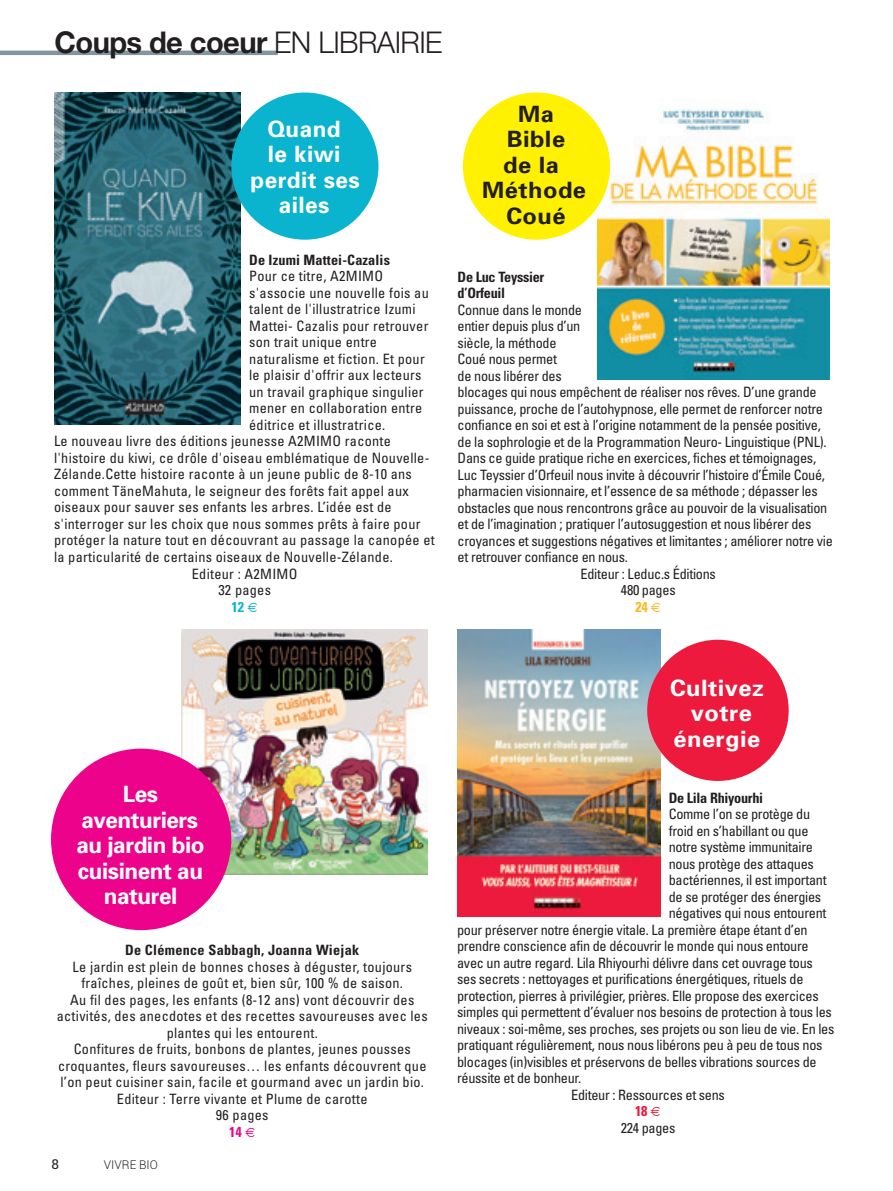
<style>
.page{position:relative;width:893px;height:1191px;background:#fff}
.page>*{position:absolute;margin:0;border:0;box-sizing:border-box;transform-origin:0 0}
.t1{font:700 30px "Helvetica Neue";letter-spacing:-.02em;color:#231f20}
.t2{font:700 22.5px/25.5px "Univers";letter-spacing:-.02em;color:#fff;text-align:center}
.t3{font:700 22.5px/25.5px "Univers";letter-spacing:.02em;color:#fff;text-align:center}
.t4{font:700 22.5px/25.5px "Univers";letter-spacing:.02em;color:#231f20;text-align:center;scale:1.05 1}
.t5{font:700 22.5px/25.5px "Univers";letter-spacing:.02em;color:#fff;text-align:center;scale:1.05 1}
.t6{font:condensed 14.25px "Univers";letter-spacing:-.02em;color:#231f20}
.t7{font:condensed 14.25px/16.5px "Univers";letter-spacing:.02em;color:#231f20;text-align:center}
.t8{font:700 condensed 14.25px "Univers";letter-spacing:.01em;color:#231f20}
.t9{font:700 condensed 14.25px/16.5px "Univers";letter-spacing:-.02em;color:#231f20}
.t10{font:700 condensed 14.25px "Univers";color:#0bb4ce}
.t11{font:700 condensed 14.25px "Univers";color:#f9b816}
.t12{font:700 condensed 14.25px "Univers";color:#ed028c}
.t13{font:700 condensed 14.25px "Univers";color:#ed1a3d}
.t14{font:13.5px "Roboto";color:#231f20}
.t15{font:300 12px "Roboto";color:#231f20}
.s1{font-weight:300}
</style>
<div class="page">
<hr style="left:0;top:51px;width:278px;height:4px;background:#83969f">
<img style="left:55px;top:92px;width:186px;height:332px">
<img style="left:181px;top:629px;width:247px;height:246px">
<img style="left:598px;top:109px;width:231px;height:271px">
<img style="left:458px;top:629px;width:202px;height:287px">
<div style="left:231px;top:92px;width:147px;height:148px;background:#0bb4ce;border-radius:50%"></div>
<div style="left:647px;top:639px;width:142px;height:142px;background:#ed1a3d;border-radius:50%"></div>
<div style="left:51px;top:748px;width:180px;height:182px;background:#ed028c;border-radius:50%"></div>
<div style="left:463px;top:92px;width:147px;height:148px;background:#fff101;border-radius:50%"></div>
<h1 class="t1" style="left:55px;top:24px;width:390px">Coups de coeur <span class="s1">EN LIBRAIRIE</span></h1>
<h2 class="t3" style="left:251px;top:116px;width:111px">Quand<br>le kiwi perdit ses ailes</h2>
<p class="t8" style="left:249px;top:251px;width:142px">De Izumi Mattei-Cazalis</p>
<p class="t7" style="left:249px;top:268px;width:135px">Pour ce titre, A2MIMO</p>
<p class="t7" style="left:249px;top:284px;width:181px">s'associe une nouvelle fois au</p>
<p class="t7" style="left:249px;top:301px;width:168px">talent de l'illustratrice Izumi</p>
<p class="t7" style="left:249px;top:317px;width:181px">Mattei- Cazalis pour retrouver</p>
<p class="t7" style="left:249px;top:334px;width:129px">son trait unique entre</p>
<p class="t7" style="left:249px;top:350px;width:177px">naturalisme et fiction. Et pour</p>
<p class="t7" style="left:249px;top:367px;width:174px">le plaisir d'offrir aux lecteurs</p>
<p class="t7" style="left:249px;top:383px;width:176px">un travail graphique singulier</p>
<p class="t7" style="left:249px;top:400px;width:175px">mener en collaboration entre</p>
<p class="t7" style="left:249px;top:416px;width:138px">éditrice et illustratrice.</p>
<p class="t7" style="left:54px;top:433px;width:338px">Le nouveau livre des éditions jeunesse A2MIMO raconte</p>
<p class="t7" style="left:54px;top:449px;width:377px">l'histoire du kiwi, ce drôle d'oiseau emblématique de Nouvelle-</p>
<p class="t7" style="left:54px;top:466px;width:359px">Zélande.Cette histoire raconte à un jeune public de 8-10 ans</p>
<p class="t7" style="left:54px;top:482px;width:356px">comment TäneMahuta, le seigneur des forêts fait appel aux</p>
<p class="t7" style="left:54px;top:499px;width:339px">oiseaux pour sauver ses enfants les arbres. L’idée est de</p>
<p class="t7" style="left:54px;top:515px;width:368px">s'interroger sur les choix que nous sommes prêts à faire pour</p>
<p class="t7" style="left:54px;top:532px;width:382px">protéger la nature tout en découvrant au passage la canopée et</p>
<p class="t7" style="left:54px;top:548px;width:340px">la particularité de certains oiseaux de Nouvelle-Zélande.</p>
<p class="t7" style="left:192px;top:565px;width:107px">Editeur : A2MIMO</p>
<p class="t6" style="left:218px;top:581px;width:54px">32 pages</p>
<p class="t10" style="left:231px;top:597px;width:14px">12</p>
<h2 class="t4" style="left:482px;top:101px;width:100px">Ma<br>Bible<br>de la<br>Méthode<br>Coué</h2>
<p class="t9" style="left:458px;top:268px;width:88px">De Luc Teyssier d’Orfeuil</p>
<p class="t6" style="left:458px;top:301px;width:126px">Connue dans le monde</p>
<p class="t6" style="left:458px;top:317px;width:124px">entier depuis plus d’un</p>
<p class="t6" style="left:458px;top:334px;width:100px">siècle, la méthode</p>
<p class="t6" style="left:458px;top:350px;width:101px">Coué nous permet</p>
<p class="t6" style="left:458px;top:367px;width:106px">de nous libérer des</p>
<p class="t6" style="left:458px;top:383px;width:361px">blocages qui nous empêchent de réaliser nos rêves. D’une grande</p>
<p class="t6" style="left:458px;top:400px;width:367px">puissance, proche de l’autohypnose, elle permet de renforcer notre</p>
<p class="t6" style="left:458px;top:416px;width:365px">confiance en soi et est à l’origine notamment de la pensée positive,</p>
<p class="t6" style="left:458px;top:433px;width:371px">de la sophrologie et de la Programmation Neuro- Linguistique (PNL).</p>
<p class="t6" style="left:458px;top:449px;width:360px">Dans ce guide pratique riche en exercices, fiches et témoignages,</p>
<p class="t6" style="left:458px;top:466px;width:369px">Luc Teyssier d’Orfeuil nous invite à découvrir l’histoire d’Émile Coué,</p>
<p class="t6" style="left:458px;top:482px;width:362px">pharmacien visionnaire, et l’essence de sa méthode ; dépasser les</p>
<p class="t6" style="left:458px;top:499px;width:371px">obstacles que nous rencontrons grâce au pouvoir de la visualisation</p>
<p class="t6" style="left:458px;top:515px;width:355px">et de l’imagination ; pratiquer l’autosuggestion et nous libérer des</p>
<p class="t6" style="left:458px;top:532px;width:377px">croyances et suggestions négatives et limitantes ; améliorer notre vie</p>
<p class="t6" style="left:458px;top:548px;width:172px">et retrouver confiance en nous.</p>
<p class="t6" style="left:581px;top:565px;width:137px">Editeur : Leduc.s Éditions</p>
<p class="t6" style="left:621px;top:581px;width:56px">480 pages</p>
<p class="t11" style="left:635px;top:598px;width:14px">24</p>
<h2 class="t2" style="left:76px;top:781px;width:130px">Les aventuriers au jardin bio cuisinent au naturel</h2>
<p class="t8" style="left:125px;top:941px;width:236px">De Clémence Sabbagh, Joanna Wiejak</p>
<p class="t7" style="left:57px;top:958px;width:372px">Le jardin est plein de bonnes choses à déguster, toujours fraîches, pleines de goût et, bien sûr, 100 % de saison.<br>Au fil des pages, les enfants (8-12 ans) vont découvrir des activités, des anecdotes et des recettes savoureuses avec les plantes qui les entourent.<br>Confitures de fruits, bonbons de plantes, jeunes pousses croquantes, fleurs savoureuses… les enfants découvrent que l’on peut cuisiner sain, facile et gourmand avec un jardin bio.<br>Editeur : Terre vivante et Plume de carotte<br>96 pages</p>
<p class="t12" style="left:229px;top:1123px;width:14px">14</p>
<p class="t14" style="left:52px;top:1156px;width:9px">8</p>
<p class="t15" style="left:104px;top:1157px;width:56px">VIVRE BIO</p>
<h2 class="t5" style="left:670px;top:675px;width:91px">Cultivez votre énergie</h2>
<p class="t9" style="left:669px;top:789px;width:96px">De Lila Rhiyourhi</p>
<p class="t6" style="left:669px;top:805px;width:143px">Comme l’on se protège du</p>
<p class="t6" style="left:669px;top:821px;width:141px">froid en s’habillant ou que</p>
<p class="t6" style="left:669px;top:838px;width:146px">notre système immunitaire</p>
<p class="t6" style="left:669px;top:854px;width:147px">nous protège des attaques</p>
<p class="t6" style="left:669px;top:871px;width:159px">bactériennes, il est important</p>
<p class="t6" style="left:669px;top:887px;width:154px">de se protéger des énergies</p>
<p class="t6" style="left:669px;top:904px;width:159px">négatives qui nous entourent</p>
<p class="t6" style="left:457px;top:920px;width:352px">pour préserver notre énergie vitale. La première étape étant d’en</p>
<p class="t6" style="left:457px;top:937px;width:353px">prendre conscience afin de découvrir le monde qui nous entoure</p>
<p class="t6" style="left:457px;top:953px;width:357px">avec un autre regard. Lila Rhiyourhi délivre dans cet ouvrage tous</p>
<p class="t6" style="left:457px;top:970px;width:348px">ses secrets : nettoyages et purifications énergétiques, rituels de</p>
<p class="t6" style="left:457px;top:986px;width:363px">protection, pierres à privilégier, prières. Elle propose des exercices</p>
<p class="t6" style="left:457px;top:1003px;width:376px">simples qui permettent d’évaluer nos besoins de protection à tous les</p>
<p class="t6" style="left:457px;top:1019px;width:379px">niveaux : soi-même, ses proches, ses projets ou son lieu de vie. En les</p>
<p class="t6" style="left:457px;top:1036px;width:367px">pratiquant régulièrement, nous nous libérons peu à peu de tous nos</p>
<p class="t6" style="left:457px;top:1052px;width:361px">blocages (in)visibles et préservons de belles vibrations sources de</p>
<p class="t6" style="left:457px;top:1069px;width:126px">réussite et de bonheur.</p>
<p class="t6" style="left:571px;top:1085px;width:155px">Editeur : Ressources et sens</p>
<p class="t13" style="left:635px;top:1102px;width:14px">18</p>
<p class="t6" style="left:621px;top:1118px;width:56px">224 pages</p>
</div>
